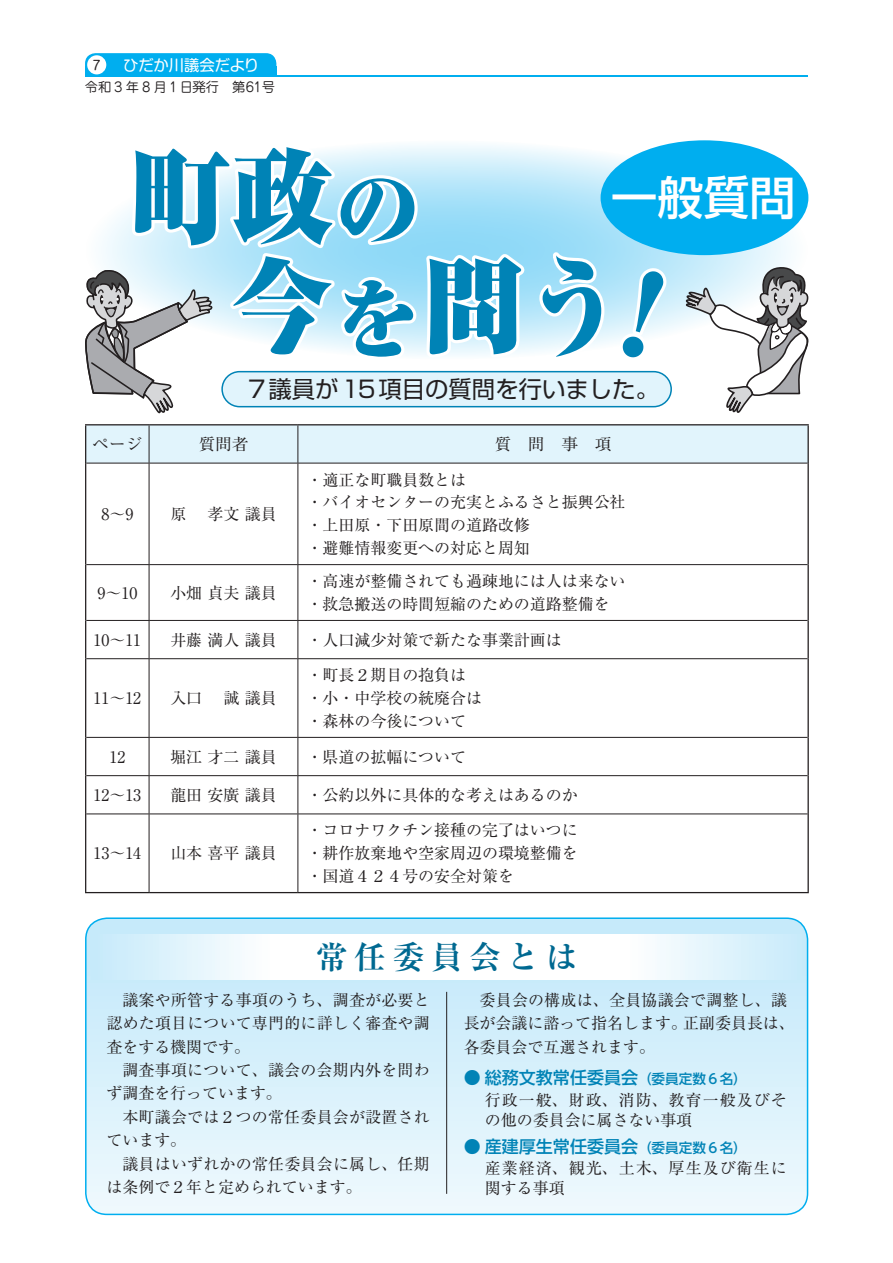
<style>
.page{position:relative;width:893px;height:1263px;background:#fff}
.page>*{position:absolute;margin:0;border:0;box-sizing:border-box;transform-origin:0 0}
.t1{font:900 100.95px "Ryumin Pr 6";color:#0083b6}
.t2{font:500 46.2px "Shin Go Pro";color:#fff}
.t3{font:700 31.95px "Ryumin Pro";letter-spacing:.2em;color:#006991}
.t4{font:23.4px "Shin Go Pro";color:#231f20}
.t5{font:500 16.95px "UD Shin Go Pro";color:#0083b6}
.t6{font:15.9px/23.4px "Ryumin Pro";letter-spacing:.015em;color:#231f20}
.t7{font:15.9px/22.8px "Ryumin Pr 6";color:#231f20}
.t8{font:15.9px/20.2px "Ryumin Pro";letter-spacing:.065em;color:#231f20}
.t9{font:15.9px "Ryumin Pro";letter-spacing:.015em;color:#231f20;scale:1.05 1}
.t10{font:15.45px "Shin M Go Pro";letter-spacing:-.01em;color:#fff}
.t11{font:500 13.65px "UD Shin Go Pro";color:#0083b6}
.t12{font:13.35px "Jun 201 Pro";letter-spacing:-.015em;color:#231f20}
.t13{font:12.75px "Shin M Go Pro";color:#231f20}
.s1{font-size:86.1px}
</style>
<div class="page">
<div style="left:85px;top:53px;width:191px;height:24px;background:#00aeef;border-radius:10px"></div>
<div style="left:85px;top:66px;width:191px;height:11px;background:#00aeef"></div>
<hr style="left:85px;top:75px;width:723px;height:2px;background:#00aeef">
<div style="left:87px;top:55px;width:19px;height:19px;background:#fff;border-radius:50%"></div>
<svg style="left:85px;top:140px;width:723px;height:220px"></svg>
<svg style="left:87px;top:919px;width:720px;height:295px;background:#daf1fb"></svg>
<div style="left:85px;top:917px;width:723px;height:298px;border:2px solid #00aeef;border-radius:21px"></div>
<svg style="left:536px;top:230px;width:72px;height:127px"></svg>
<div style="left:601px;top:140px;width:207px;height:115px;background:#00aeef;border-radius:50%"></div>
<svg style="left:85px;top:140px;width:442px;height:274px"></svg>
<svg style="left:684px;top:266px;width:125px;height:147px"></svg>
<div style="left:221px;top:371px;width:451px;height:36px;background:#e1f4fc;border:2px solid #0083b6;border-radius:18px"></div>
<div style="left:86px;top:425px;width:721px;height:38px;background:#e1f4fc"></div>
<hr style="left:85px;top:424px;width:64px;height:1px;background:#231f20">
<hr style="left:85px;top:425px;width:1px;height:38px;background:#231f20">
<hr style="left:149px;top:424px;width:149px;height:1px;background:#231f20">
<hr style="left:298px;top:424px;width:511px;height:1px;background:#231f20">
<hr style="left:807px;top:425px;width:2px;height:38px;background:#231f20">
<hr style="left:85px;top:463px;width:1px;height:102px;background:#231f20">
<hr style="left:807px;top:463px;width:2px;height:102px;background:#231f20">
<hr style="left:85px;top:565px;width:1px;height:55px;background:#231f20">
<hr style="left:807px;top:565px;width:2px;height:55px;background:#231f20">
<hr style="left:85px;top:620px;width:1px;height:39px;background:#231f20">
<hr style="left:807px;top:620px;width:2px;height:39px;background:#231f20">
<hr style="left:85px;top:659px;width:1px;height:78px;background:#231f20">
<hr style="left:807px;top:659px;width:2px;height:78px;background:#231f20">
<hr style="left:85px;top:737px;width:1px;height:39px;background:#231f20">
<hr style="left:807px;top:737px;width:2px;height:39px;background:#231f20">
<hr style="left:85px;top:776px;width:1px;height:38px;background:#231f20">
<hr style="left:807px;top:776px;width:2px;height:38px;background:#231f20">
<hr style="left:85px;top:814px;width:1px;height:78px;background:#231f20">
<hr style="left:807px;top:814px;width:2px;height:78px;background:#231f20">
<hr style="left:85px;top:892px;width:64px;height:1px;background:#231f20">
<hr style="left:149px;top:892px;width:149px;height:1px;background:#231f20">
<hr style="left:298px;top:892px;width:511px;height:1px;background:#231f20">
<hr style="left:149px;top:425px;width:1px;height:38px;background:#231f20">
<hr style="left:298px;top:425px;width:1px;height:38px;background:#231f20">
<hr style="left:86px;top:463px;width:63px;height:1px;background:#231f20">
<hr style="left:149px;top:463px;width:149px;height:1px;background:#231f20">
<hr style="left:149px;top:463px;width:1px;height:101px;background:#231f20">
<hr style="left:298px;top:463px;width:509px;height:1px;background:#231f20">
<hr style="left:298px;top:463px;width:1px;height:101px;background:#231f20">
<hr style="left:86px;top:564px;width:63px;height:1px;background:#231f20">
<hr style="left:149px;top:564px;width:149px;height:1px;background:#231f20">
<hr style="left:149px;top:565px;width:1px;height:55px;background:#231f20">
<hr style="left:298px;top:564px;width:509px;height:1px;background:#231f20">
<hr style="left:298px;top:565px;width:1px;height:55px;background:#231f20">
<hr style="left:86px;top:620px;width:63px;height:1px;background:#231f20">
<hr style="left:149px;top:620px;width:149px;height:1px;background:#231f20">
<hr style="left:149px;top:621px;width:1px;height:37px;background:#231f20">
<hr style="left:298px;top:620px;width:509px;height:1px;background:#231f20">
<hr style="left:298px;top:621px;width:1px;height:37px;background:#231f20">
<hr style="left:86px;top:658px;width:63px;height:1px;background:#231f20">
<hr style="left:149px;top:658px;width:149px;height:1px;background:#231f20">
<hr style="left:149px;top:659px;width:1px;height:78px;background:#231f20">
<hr style="left:298px;top:658px;width:509px;height:1px;background:#231f20">
<hr style="left:298px;top:659px;width:1px;height:78px;background:#231f20">
<hr style="left:86px;top:737px;width:63px;height:1px;background:#231f20">
<hr style="left:149px;top:737px;width:149px;height:1px;background:#231f20">
<hr style="left:149px;top:738px;width:1px;height:37px;background:#231f20">
<hr style="left:298px;top:737px;width:509px;height:1px;background:#231f20">
<hr style="left:298px;top:738px;width:1px;height:37px;background:#231f20">
<hr style="left:86px;top:775px;width:63px;height:1px;background:#231f20">
<hr style="left:149px;top:775px;width:149px;height:1px;background:#231f20">
<hr style="left:149px;top:776px;width:1px;height:38px;background:#231f20">
<hr style="left:298px;top:775px;width:509px;height:1px;background:#231f20">
<hr style="left:298px;top:776px;width:1px;height:38px;background:#231f20">
<hr style="left:86px;top:814px;width:63px;height:1px;background:#231f20">
<hr style="left:149px;top:814px;width:149px;height:1px;background:#231f20">
<hr style="left:149px;top:814px;width:1px;height:78px;background:#231f20">
<hr style="left:298px;top:814px;width:509px;height:1px;background:#231f20">
<hr style="left:298px;top:814px;width:1px;height:78px;background:#231f20">
<svg style="left:92px;top:934px;width:710px;height:45px"></svg>
<hr style="left:446px;top:992px;width:1px;height:202px;background:#231f20">
<svg style="left:614px;top:262px;width:58px;height:85px"></svg>
<p class="t13" style="left:93px;top:55px;width:9px">7</p>
<p class="t10" style="left:123px;top:52px;width:138px">ひだか川議会だより</p>
<p class="t12" style="left:85px;top:77px;width:192px">令和 3 年 8 月 1 日発行　第61号</p>
<h1 class="t1" style="left:129px;top:116px;width:294px">町政<span class="s1">の</span></h1>
<h1 class="t1" style="left:129px;top:226px;width:499px">　今<sub>を</sub>問う</h1>
<h2 class="t2" style="left:611px;top:159px;width:186px">一般質問</h2>
<p class="t9" style="left:92px;top:432px;width:49px">ページ</p>
<h3 class="t4" style="left:245px;top:370px;width:415px">７議員が１５項目の質問を行いました。</h3>
<p class="t9" style="left:494px;top:432px;width:113px">質　問　事　項</p>
<p class="t9" style="left:198px;top:432px;width:49px">質問者</p>
<p class="t6" style="left:101px;top:501px;width:33px">〜8 9</p>
<p class="t6" style="left:170px;top:501px;width:108px">原　孝文議員</p>
<p class="t6" style="left:97px;top:580px;width:41px">〜9 10</p>
<p class="t6" style="left:170px;top:580px;width:108px">小畑貞夫議員</p>
<p class="t6" style="left:93px;top:627px;width:49px">10〜11</p>
<p class="t6" style="left:170px;top:627px;width:108px">井藤満人議員</p>
<p class="t7" style="left:307px;top:467px;width:320px">・適正な町職員数とは<br>・バイオセンターの充実とふるさと振興公社・上田原・下田原間の道路改修<br>・避難情報変更への対応と周知</p>
<p class="t7" style="left:307px;top:569px;width:320px">・高速が整備されても過疎地には人は来ない</p>
<p class="t7" style="left:307px;top:592px;width:304px">・救急搬送の時間短縮のための道路整備を</p>
<p class="t7" style="left:307px;top:627px;width:257px">・人口減少対策で新たな事業計画は</p>
<p class="t6" style="left:93px;top:685px;width:49px">11〜12</p>
<p class="t6" style="left:109px;top:744px;width:17px">12</p>
<p class="t6" style="left:170px;top:685px;width:108px">入口　誠議員</p>
<p class="t6" style="left:170px;top:744px;width:108px">堀江才二議員</p>
<p class="t7" style="left:307px;top:663px;width:177px">・町長２期目の抱負は・小・中学校の統廃合は・森林の今後について</p>
<p class="t7" style="left:307px;top:744px;width:161px">・県道の拡幅について</p>
<p class="t6" style="left:93px;top:782px;width:49px">12〜13</p>
<p class="t6" style="left:170px;top:782px;width:108px">龍田安廣議員</p>
<p class="t7" style="left:307px;top:783px;width:273px">・公約以外に具体的な考えはあるのか</p>
<p class="t6" style="left:93px;top:840px;width:49px">13〜14</p>
<p class="t6" style="left:170px;top:840px;width:108px">山本喜平議員</p>
<p class="t7" style="left:307px;top:818px;width:273px;text-align:justify">・コロナワクチン接種の完了はいつに・耕作放棄地や空家周辺の環境整備を・国道４２４号の安全対策を</p>
<h3 class="t3" style="left:316px;top:931px;width:263px">常任委員会とは</h3>
<p class="t6" style="left:106px;top:987px;width:325px;text-align:justify;text-indent:16px">議案や所管する事項のうち、調査が必要と認めた項目について専門的に詳しく審査や調査をする機関です。</p>
<p class="t6" style="left:106px;top:1057px;width:325px;text-indent:16px">調査事項について、議会の会期内外を問わず調査を行っています。</p>
<p class="t6" style="left:106px;top:1104px;width:325px;text-indent:16px">本町議会では２つの常任委員会が設置されています。</p>
<p class="t6" style="left:106px;top:1151px;width:325px;text-indent:16px">議員はいずれかの常任委員会に属し、任期は条例で２年と定められています。</p>
<p class="t6" style="left:683px;top:987px;width:113px;text-indent:-204px">委員会の構成は、全員協議会で調整し、議正副委員長は、</p>
<p class="t6" style="left:464px;top:1010px;width:225px">長が会議に諮って指名します。各委員会で互選されます。</p>
<p class="t11" style="left:638px;top:1068px;width:110px">（委員定数６名(</p>
<p class="t5" style="left:464px;top:1064px;width:176px">● 総務文教常任委員会</p>
<p class="t6" style="left:485px;top:1089px;width:303px;line-height:20.2px">行政一般、財政、消防、教育一般及びその他の委員会に属さない事項</p>
<p class="t11" style="left:638px;top:1136px;width:110px">（委員定数６名(</p>
<p class="t5" style="left:464px;top:1132px;width:176px">● 産建厚生常任委員会</p>
<p class="t8" style="left:485px;top:1157px;width:303px">産業経済、観光、土木、厚生及び衛生に関する事項</p>
</div>
